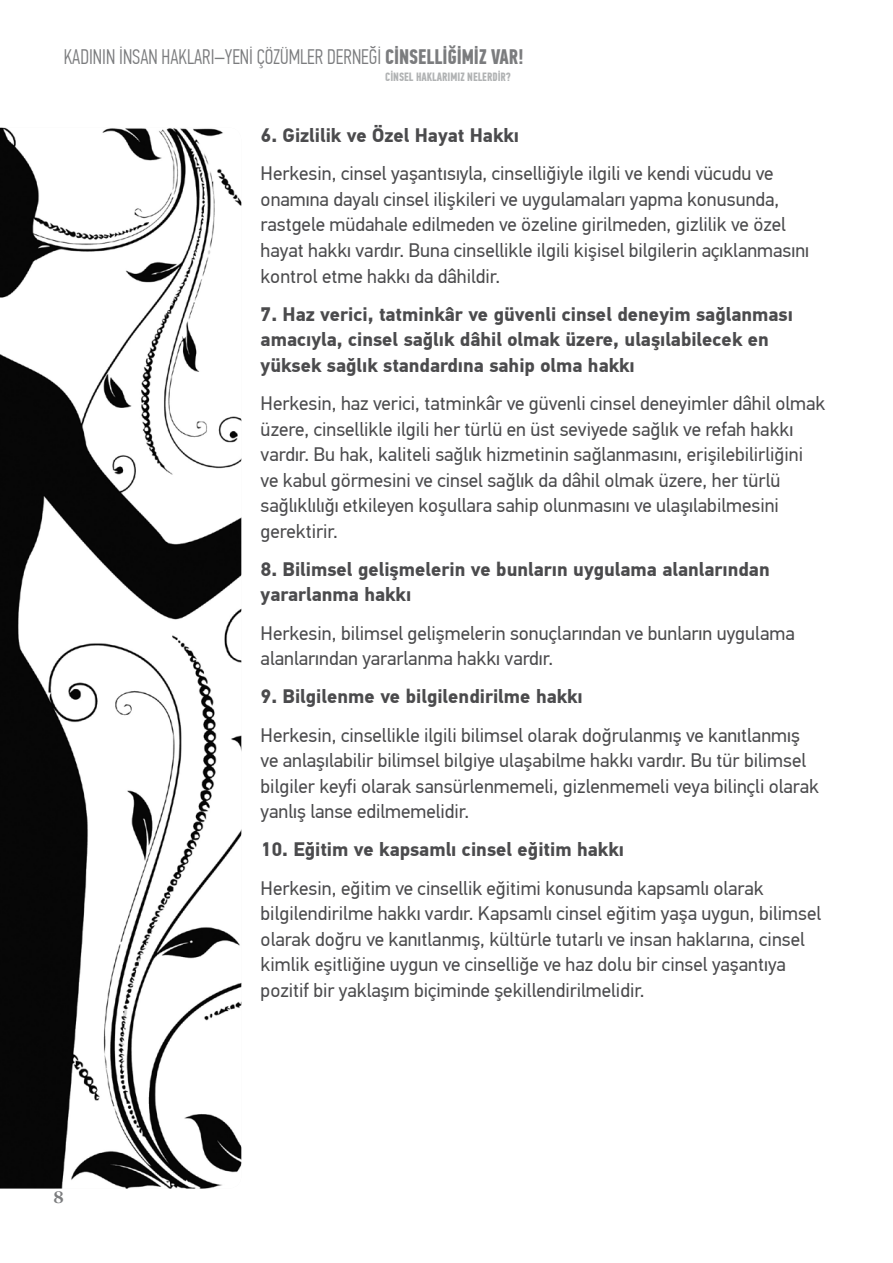
<style>
.page{position:relative;width:893px;height:1263px;background:#fff}
.page>*{position:absolute;margin:0;border:0;box-sizing:border-box;transform-origin:0 0}
.t1{font:300 21px "PF Din Text Comp Pro";color:#7b7c7e}
.t2{font:19.5px/25.5px "PF Din Text Pro";color:#4b4b4d}
.t3{font:700 19.5px/25.5px "PF Din Text Pro";color:#4b4b4d}
.t4{font:700 18px "Chronicle Deck";color:#7b7c7e}
.t5{font:700 12px "PF Din Text Comp Pro";color:#b1b3b4}
.s1{font-weight:700}
</style>
<div class="page">
<img style="left:0;top:128px;width:241px;height:1060px">
<p class="t1" style="left:64px;top:45px;width:462px">KADININ İNSAN HAKLARI–YENİ ÇÖZÜMLER DERNEĞİ <span class="s1">CİNSELLİĞİMİZ VAR!</span></p>
<p class="t5" style="left:385px;top:70px;width:127px">CİNSEL HAKLARIMIZ NELERDİR?</p>
<p class="t4" style="left:53px;top:1182px;width:12px">8</p>
<p class="t3" style="left:261px;top:123px;width:260px">6. Gizlilik ve Özel Hayat Hakkı</p>
<p class="t2" style="left:261px;top:161px;width:550px">Herkesin, cinsel yaşantısıyla, cinselliğiyle ilgili ve kendi vücudu ve onamına dayalı cinsel ilişkileri ve uygulamaları yapma konusunda, rastgele müdahale edilmeden ve özeline girilmeden, gizlilik ve özel hayat hakkı vardır. Buna cinsellikle ilgili kişisel bilgilerin açıklanmasını kontrol etme hakkı da dâhildir.</p>
<p class="t3" style="left:261px;top:302px;width:534px">7. Haz verici, tatminkâr ve güvenli cinsel deneyim sağlanması amacıyla, cinsel sağlık dâhil olmak üzere, ulaşılabilecek en yüksek sağlık standardına sahip olma hakkı</p>
<p class="t2" style="left:261px;top:391px;width:566px">Herkesin, haz verici, tatminkâr ve güvenli cinsel deneyimler dâhil olmak üzere, cinsellikle ilgili her türlü en üst seviyede sağlık ve refah hakkı vardır. Bu hak, kaliteli sağlık hizmetinin sağlanmasını, erişilebilirliğini ve kabul görmesini ve cinsel sağlık da dâhil olmak üzere, her türlü sağlıklılığı etkileyen koşullara sahip olunmasını ve ulaşılabilmesini gerektirir.</p>
<p class="t3" style="left:261px;top:557px;width:511px">8. Bilimsel gelişmelerin ve bunların uygulama alanlarından yararlanma hakkı</p>
<p class="t2" style="left:261px;top:620px;width:536px">Herkesin, bilimsel gelişmelerin sonuçlarından ve bunların uygulama alanlarından yararlanma hakkı vardır.</p>
<p class="t3" style="left:261px;top:684px;width:324px">9. Bilgilenme ve bilgilendirilme hakkı</p>
<p class="t2" style="left:261px;top:722px;width:560px">Herkesin, cinsellikle ilgili bilimsel olarak doğrulanmış ve kanıtlanmış ve anlaşılabilir bilimsel bilgiye ulaşabilme hakkı vardır. Bu tür bilimsel bilgiler keyfi olarak sansürlenmemeli, gizlenmemeli veya bilinçli olarak yanlış lanse edilmemelidir.</p>
<p class="t3" style="left:261px;top:837px;width:365px">10. Eğitim ve kapsamlı cinsel eğitim hakkı</p>
<p class="t2" style="left:261px;top:875px;width:562px">Herkesin, eğitim ve cinsellik eğitimi konusunda kapsamlı olarak bilgilendirilme hakkı vardır. Kapsamlı cinsel eğitim yaşa uygun, bilimsel olarak doğru ve kanıtlanmış, kültürle tutarlı ve insan haklarına, cinsel kimlik eşitliğine uygun ve cinselliğe ve haz dolu bir cinsel yaşantıya pozitif bir yaklaşım biçiminde şekillendirilmelidir.</p>
</div>
